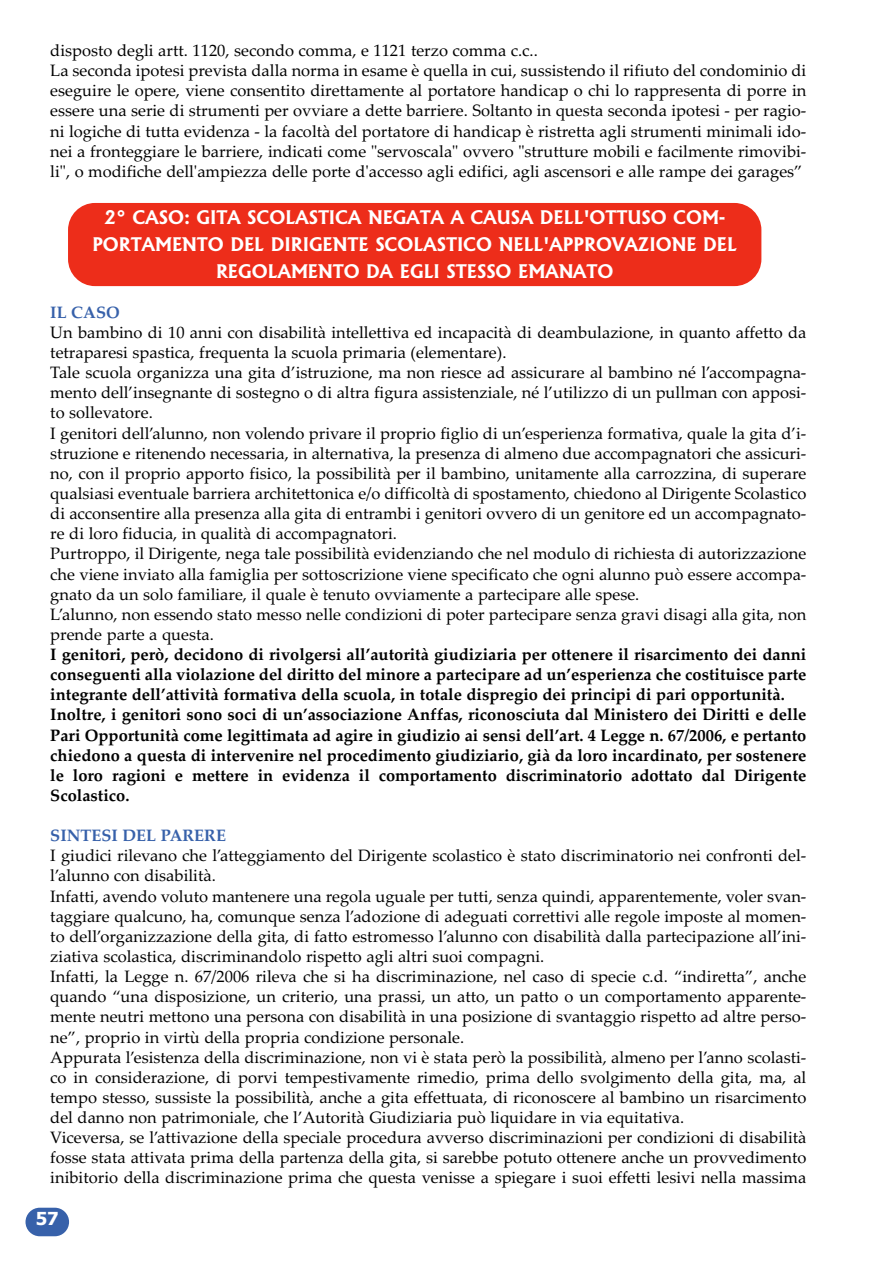
<style>
.page{position:relative;width:893px;height:1263px;background:#fff}
.page>*{position:absolute;margin:0;border:0;box-sizing:border-box;transform-origin:0 0}
.t1{font:700 18px/27px "Albertus";color:#fff;text-align:center}
.t2{font:700 18px "Tahoma";color:#fff}
.t3{font:16.5px/20.1px "Palatino Linotype";color:#000}
.t4{font:700 16.5px/20.1px "Palatino Linotype";color:#000}
.t5{font:700 16.5px "Palatino Linotype";color:#3761aa}
</style>
<div class="page">
<div style="left:68px;top:203px;width:693px;height:83px;background:#ed2d1a;border-radius:27px"></div>
<div style="left:26px;top:1208px;width:43px;height:28px;background:#3761aa;border-radius:14px"></div>
<p class="t3" style="left:50px;top:40px;width:758px">disposto degli artt. 1120, secondo comma, e 1121 terzo comma c.c..<br>La seconda ipotesi prevista dalla norma in esame è quella in cui, sussistendo il rifiuto del condominio di eseguire le opere, viene consentito direttamente al portatore handicap o chi lo rappresenta di porre in essere una serie di strumenti per ovviare a dette barriere. Soltanto in questa seconda ipotesi - per ragio&shy;ni logiche di tutta evidenza - la facoltà del portatore di handicap è ristretta agli strumenti minimali ido&shy;nei a fronteggiare le barriere, indicati come "servoscala" ovvero "strutture mobili e facilmente rimovibi&shy;li", o modifiche dell'ampiezza delle porte d'accesso agli edifici, agli ascensori e alle rampe dei garages”</p>
<p class="t1" style="left:92px;top:204px;width:646px">2° CASO: GITA SCOLASTICA NEGATA A CAUSA DELL'OTTUSO COM-<br>PORTAMENTO DEL DIRIGENTE SCOLASTICO NELL'APPROVAZIONE DEL<br>REGOLAMENTO DA EGLI STESSO EMANATO</p>
<p class="t5" style="left:50px;top:302px;width:71px">IL CASO</p>
<p class="t3" style="left:50px;top:322px;width:758px">Un bambino di 10 anni con disabilità intellettiva ed incapacità di deambulazione, in quanto affetto da tetraparesi spastica, frequenta la scuola primaria (elementare).<br>Tale scuola organizza una gita d’istruzione, ma non riesce ad assicurare al bambino né l’accompagna&shy;mento dell’insegnante di sostegno o di altra figura assistenziale, né l’utilizzo di un pullman con apposi&shy;to sollevatore.<br>I genitori dell’alunno, non volendo privare il proprio figlio di un’esperienza formativa, quale la gita d’i&shy;struzione e ritenendo necessaria, in alternativa, la presenza di almeno due accompagnatori che assicuri&shy;no, con il proprio apporto fisico, la possibilità per il bambino, unitamente alla carrozzina, di superare qualsiasi eventuale barriera architettonica e/o difficoltà di spostamento, chiedono al Dirigente Scolastico di acconsentire alla presenza alla gita di entrambi i genitori ovvero di un genitore ed un accompagnato&shy;re di loro fiducia, in qualità di accompagnatori.<br>Purtroppo, il Dirigente, nega tale possibilità evidenziando che nel modulo di richiesta di autorizzazione che viene inviato alla famiglia per sottoscrizione viene specificato che ogni alunno può essere accompa&shy;gnato da un solo familiare, il quale è tenuto ovviamente a partecipare alle spese.<br>L’alunno, non essendo stato messo nelle condizioni di poter partecipare senza gravi disagi alla gita, non prende parte a questa.</p>
<p class="t4" style="left:50px;top:644px;width:758px">I genitori, però, decidono di rivolgersi all’autorità giudiziaria per ottenere il risarcimento dei danni conseguenti alla violazione del diritto del minore a partecipare ad un’esperienza che costituisce parte integrante dell’attività formativa della scuola, in totale dispregio dei principi di pari opportunità.<br>Inoltre, i genitori sono soci di un’associazione Anffas, riconosciuta dal Ministero dei Diritti e delle Pari Opportunità come legittimata ad agire in giudizio ai sensi dell’art. 4 Legge n. 67/2006, e pertanto chiedono a questa di intervenire nel procedimento giudiziario, già da loro incardinato, per sostenere le loro ragioni e mettere in evidenza il comportamento discriminatorio adottato dal Dirigente Scolastico.</p>
<p class="t5" style="left:50px;top:826px;width:177px">SINTESI DEL PARERE</p>
<p class="t3" style="left:50px;top:846px;width:758px">I giudici rilevano che l’atteggiamento del Dirigente scolastico è stato discriminatorio nei confronti del&shy;l’alunno con disabilità.<br>Infatti, avendo voluto mantenere una regola uguale per tutti, senza quindi, apparentemente, voler svan&shy;taggiare qualcuno, ha, comunque senza l’adozione di adeguati correttivi alle regole imposte al momen&shy;to dell’organizzazione della gita, di fatto estromesso l’alunno con disabilità dalla partecipazione all’ini&shy;ziativa scolastica, discriminandolo rispetto agli altri suoi compagni.<br>Infatti, la Legge n. 67/2006 rileva che si ha discriminazione, nel caso di specie c.d. “indiretta”, anche quando “una disposizione, un criterio, una prassi, un atto, un patto o un comportamento apparente&shy;mente neutri mettono una persona con disabilità in una posizione di svantaggio rispetto ad altre perso&shy;ne”, proprio in virtù della propria condizione personale.<br>Appurata l’esistenza della discriminazione, non vi è stata però la possibilità, almeno per l’anno scolasti&shy;co in considerazione, di porvi tempestivamente rimedio, prima dello svolgimento della gita, ma, al tempo stesso, sussiste la possibilità, anche a gita effettuata, di riconoscere al bambino un risarcimento del danno non patrimoniale, che l’Autorità Giudiziaria può liquidare in via equitativa.<br>Viceversa, se l’attivazione della speciale procedura avverso discriminazioni per condizioni di disabilità fosse stata attivata prima della partenza della gita, si sarebbe potuto ottenere anche un provvedimento inibitorio della discriminazione prima che questa venisse a spiegare i suoi effetti lesivi nella massima</p>
<p class="t2" style="left:36px;top:1208px;width:24px">57</p>
</div>
